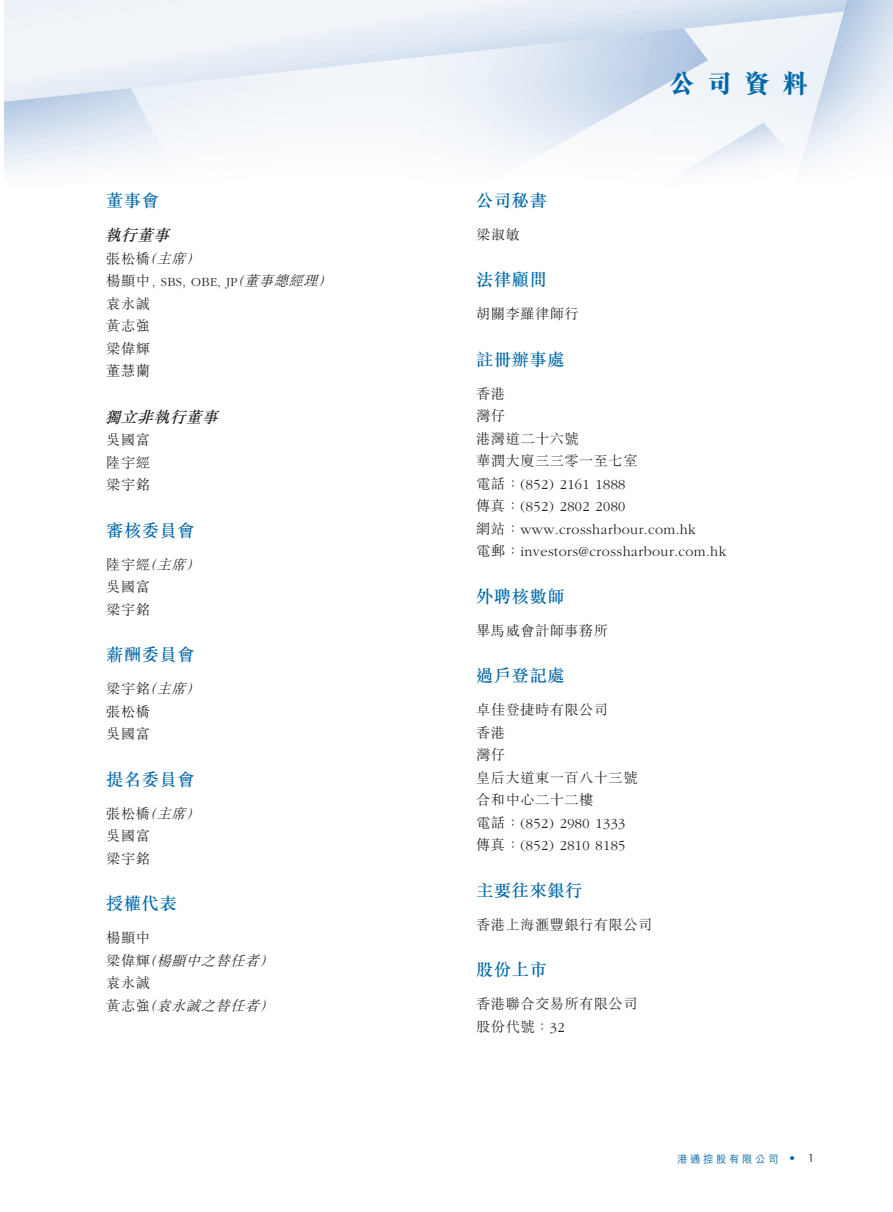
<style>
.page{position:relative;width:893px;height:1212px;background:#fff}
.page>*{position:absolute;margin:0;border:0;box-sizing:border-box;transform-origin:0 0}
.t1{font:800 25.5px "M Sung HK";color:#0068a9}
._3__標題{font:500 17.25px "M Sung HK";letter-spacing:.03em;color:#0068a9}
._4__副標題{font:italic 500 15.75px "M Sung HK";color:#231f20}
._1__內文{font:300 14.25px "M Sung HK";letter-spacing:.03em;color:#231f20}
._1__內文-2{font:300 14.25px "ITC Garamond Std";letter-spacing:.03em;color:#231f20}
._1__內文-3{font:italic 300 14.25px "M Sung HK";color:#231f20}
._1__內文-4{font:300 12.75px "ITC Garamond Std";letter-spacing:.03em;color:#231f20}
.t2{font:500 10.5px "M Hei HK";letter-spacing:.25em;color:#0068a9}
.s1{font-style:normal}
.s2{font-family:"M Sung HK";font-size:14.25px}
.s3{font-family:"M Sung HK";font-style:italic;font-size:14.25px}
.s4{font-family:"M Sung HK"}
.s5{font-family:"ITC Garamond Std"}
.s6{font-family:"Futura Std";font-weight:400}
.s7{font-family:"Futura Std";font-weight:400;color:#231f20}
</style>
<div class="page">
<p class="_3__標題" style="left:106px;top:188px;width:54px">董事會</p>
<p class="_4__副標題" style="left:105px;top:224px;width:71px">執行董事</p>
<p class="_1__內文-3" style="left:106px;top:248px;width:100px"><span class="s1">張松橋</span>（主席）</p>
<p class="_1__內文-4" style="left:106px;top:275px;width:232px"><span class="s2">楊顯中</span>, SBS, OBE, J<span class="s3">（</span>P <span class="s3">董事總經理）</span></p>
<p class="_1__內文" style="left:106px;top:293px;width:45px">袁永誠</p>
<p class="_1__內文" style="left:106px;top:316px;width:45px">黃志強</p>
<p class="_1__內文" style="left:106px;top:338px;width:45px">梁偉輝</p>
<p class="_1__內文" style="left:106px;top:361px;width:45px">董慧蘭</p>
<p class="_4__副標題" style="left:105px;top:406px;width:120px">獨立非執行董事</p>
<p class="_1__內文" style="left:106px;top:430px;width:45px">吳國富</p>
<p class="_1__內文" style="left:106px;top:452px;width:45px">陸宇經</p>
<p class="_1__內文" style="left:106px;top:475px;width:45px">梁宇銘</p>
<p class="_3__標題" style="left:106px;top:518px;width:90px">審核委員會</p>
<p class="_1__內文-3" style="left:106px;top:554px;width:100px"><span class="s1">陸宇經</span>（主席）</p>
<p class="_1__內文" style="left:106px;top:577px;width:45px">吳國富</p>
<p class="_1__內文" style="left:106px;top:599px;width:45px">梁宇銘</p>
<p class="_3__標題" style="left:106px;top:643px;width:90px">薪酬委員會</p>
<p class="_1__內文-3" style="left:106px;top:679px;width:100px"><span class="s1">梁宇銘</span>（主席）</p>
<p class="_1__內文" style="left:106px;top:701px;width:45px">張松橋</p>
<p class="_1__內文" style="left:106px;top:724px;width:45px">吳國富</p>
<p class="_3__標題" style="left:106px;top:767px;width:90px">提名委員會</p>
<p class="_1__內文-3" style="left:106px;top:803px;width:100px"><span class="s1">張松橋</span>（主席）</p>
<p class="_1__內文" style="left:106px;top:826px;width:45px">吳國富</p>
<p class="_1__內文" style="left:106px;top:848px;width:45px">梁宇銘</p>
<p class="_3__標題" style="left:106px;top:892px;width:72px">授權代表</p>
<p class="_1__內文" style="left:106px;top:928px;width:45px">楊顯中</p>
<p class="_1__內文-3" style="left:106px;top:950px;width:174px"><span class="s1">梁偉輝</span>（楊顯中之替任者）</p>
<p class="_1__內文" style="left:106px;top:973px;width:45px">袁永誠</p>
<p class="_1__內文-3" style="left:106px;top:995px;width:174px"><span class="s1">黃志強</span>（袁永誠之替任者）</p>
<h1 class="t1" style="left:669px;top:71px;width:140px">公司資料</h1>
<p class="_3__標題" style="left:476px;top:188px;width:72px">公司秘書</p>
<p class="_1__內文" style="left:476px;top:224px;width:45px">梁淑敏</p>
<p class="_3__標題" style="left:476px;top:268px;width:72px">法律顧問</p>
<p class="_1__內文" style="left:476px;top:304px;width:104px">胡關李羅律師行</p>
<p class="_3__標題" style="left:476px;top:347px;width:90px">註冊辦事處</p>
<p class="_1__內文" style="left:476px;top:383px;width:30px">香港</p>
<p class="_1__內文" style="left:476px;top:406px;width:30px">灣仔</p>
<p class="_1__內文" style="left:476px;top:428px;width:104px">港灣道二十六號</p>
<p class="_1__內文" style="left:476px;top:451px;width:163px">華潤大廈三三零一至七室</p>
<p class="_1__內文-2" style="left:476px;top:477px;width:151px"><span class="s4">電話：</span>(852) 2161 1888</p>
<p class="_1__內文-2" style="left:476px;top:499px;width:151px"><span class="s4">傳真：</span>(852) 2802 2080</p>
<p class="_1__內文-2" style="left:476px;top:522px;width:221px"><span class="s4">網站：</span>www.crossharbour.com.hk</p>
<p class="_1__內文-2" style="left:476px;top:544px;width:252px"><span class="s4">電郵：</span>investors@crossharbour.com.hk</p>
<p class="_3__標題" style="left:476px;top:584px;width:90px">外聘核數師</p>
<p class="_1__內文" style="left:476px;top:620px;width:133px">畢馬威會計師事務所</p>
<p class="_3__標題" style="left:476px;top:664px;width:90px">過戶登記處</p>
<p class="_1__內文" style="left:476px;top:700px;width:133px">卓佳登捷時有限公司</p>
<p class="_1__內文" style="left:476px;top:722px;width:30px">香港</p>
<p class="_1__內文" style="left:476px;top:745px;width:30px">灣仔</p>
<p class="_1__內文" style="left:476px;top:767px;width:163px">皇后大道東一百八十三號</p>
<p class="_1__內文" style="left:476px;top:790px;width:119px">合和中心二十二樓</p>
<p class="_1__內文-2" style="left:476px;top:816px;width:151px"><span class="s4">電話：</span>(852) 2980 1333</p>
<p class="_1__內文-2" style="left:476px;top:838px;width:151px"><span class="s4">傳真：</span>(852) 2810 8185</p>
<p class="_3__標題" style="left:476px;top:878px;width:108px">主要往來銀行</p>
<p class="_1__內文" style="left:476px;top:914px;width:178px">香港上海滙豐銀行有限公司</p>
<p class="_3__標題" style="left:476px;top:958px;width:72px">股份上市</p>
<p class="_1__內文" style="left:476px;top:994px;width:163px">香港聯合交易所有限公司</p>
<p class="_1__內文" style="left:476px;top:1016px;width:90px">股份代號：<span class="s5">32</span></p>
<p class="t2" style="left:677px;top:1151px;width:139px">港通控股有限公司 <span class="s6">•</span> <span class="s7">1</span></p>
</div>
